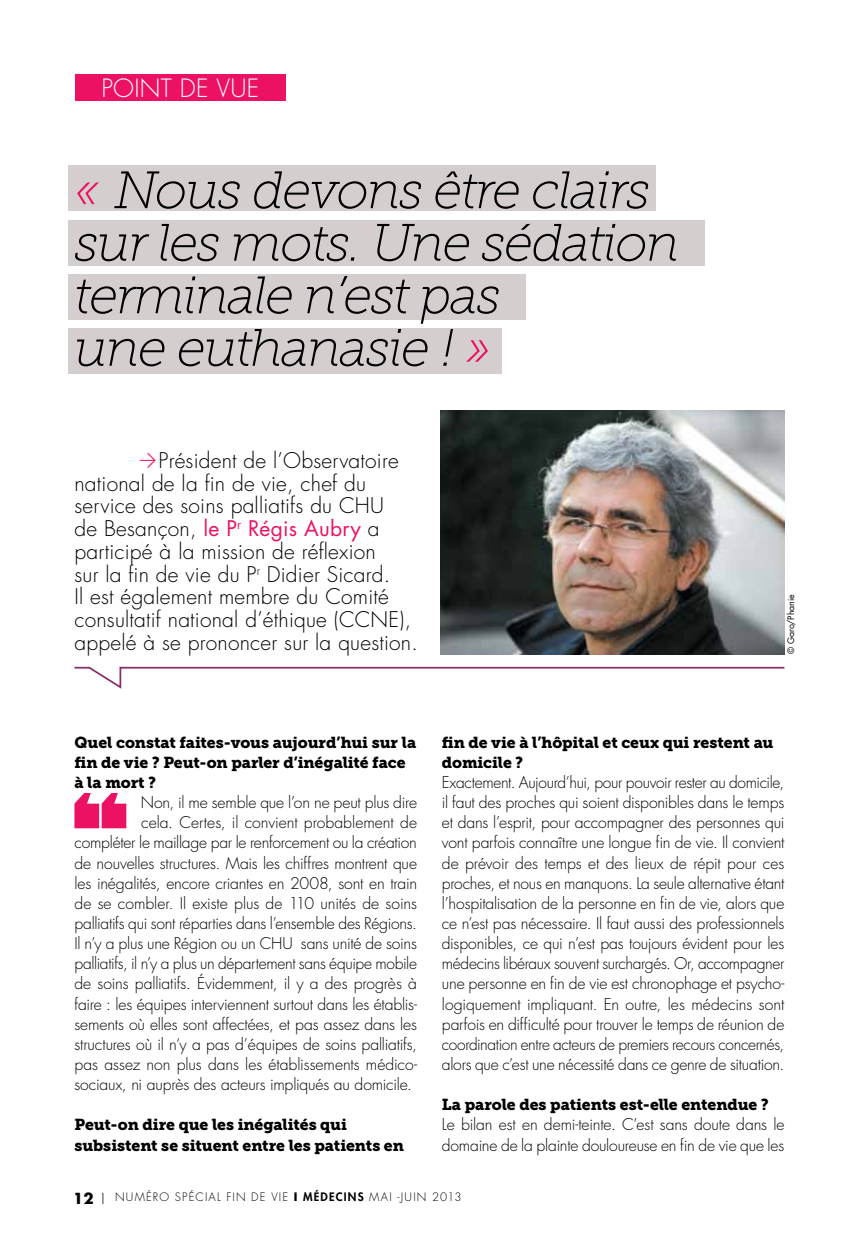
<style>
.page{position:relative;width:844px;height:1241px;background:#fff}
.page>*{position:absolute;margin:0;border:0;box-sizing:border-box;transform-origin:0 0}
.t1{font:italic 52.5px/52.5px "Museo Slab 100";letter-spacing:-.03em;color:#000}
.t2{font:300 24.5px "Futura Std";color:#fff}
.t3{font:300 21px/22.8px "Futura Std";letter-spacing:.01em;color:#000}
.t4{font:300 15.75px/20.1px "Futura Std";letter-spacing:-.01em;color:#000;text-align:justify}
.t5{font:15.75px/20.1px "Museo Slab 900";letter-spacing:-.005em;color:#000}
.t6{font:300 11.38px "Futura Std";letter-spacing:.105em;color:#000}
.t7{font:8.75px "Futura Std";letter-spacing:.005em;color:#000}
.s1{color:#ed1163}
.s2{font-family:"Flesh Plain";font-weight:400;color:#ed1163}
.s3{font-weight:400;color:#ed1163}
.s4{font-weight:700;font-size:14.88px}
.s5{font-size:14.88px}
.s6{font-weight:700}
.s7{font-weight:800}
</style>
<div class="page">
<div style="left:68px;top:165px;width:587px;height:46px;background:#d5cecf"></div>
<div style="left:68px;top:220px;width:636px;height:45px;background:#d5cecf"></div>
<div style="left:68px;top:274px;width:458px;height:46px;background:#d5cecf"></div>
<div style="left:68px;top:327px;width:433px;height:46px;background:#d5cecf"></div>
<svg style="left:74px;top:793px;width:52px;height:35px"></svg>
<img style="left:440px;top:410px;width:344px;height:244px">
<svg style="left:74px;top:666px;width:711px;height:23px"></svg>
<div style="left:75px;top:74px;width:210px;height:27px;background:#ed1163"></div>
<h2 class="t2" style="left:101px;top:73px;width:15px">poin</h2>
<h2 class="t2" style="left:161px;top:73px;width:84px">t de vue</h2>
<h1 class="t1" style="left:74px;top:164px;width:606px"><span class="s1">«</span> Nous devons être clairs sur les mots. Une sédation terminale n’est pas<br>une euthanasie ! <span class="s1">»</span></h1>
<p class="t3" style="left:74px;top:449px;width:345px;text-indent:63px"><span class="s2">a</span>Président de l’Observatoire national de la fin de vie, chef du service des soins palliatifs du CHU<br>de Besançon, <span class="s3">le P</span><sup>r</sup> <span class="s3">Régis Aubry</span> a participé à la mission de réflexion<br>sur la fin de vie du P<sup>r</sup> Didier Sicard.<br>Il est également membre du Comité consultatif national d’éthique (CCNE), appelé à se prononcer sur la question.</p>
<p class="t7" style="left:785px;top:654px;width:61px;rotate:-90deg">© Garo/Phanie</p>
<p class="t5" style="left:74px;top:732px;width:343px">Quel constat faites-vous aujourd’hui sur la fin de vie ? Peut-on parler d’inégalité face à la mort ?</p>
<p class="t4" style="left:141px;top:792px;width:278px">Non, il me semble que l’on ne peut plus dire</p>
<p class="t4" style="left:141px;top:812px;width:277px">cela. Certes, il convient probablement de</p>
<p class="t4" style="left:74px;top:833px;width:344px">compléter le maillage par le renforcement ou la création</p>
<p class="t4" style="left:74px;top:853px;width:344px">de nouvelles structures. Mais les chiffres montrent que</p>
<p class="t4" style="left:74px;top:873px;width:344px">les inégalités, encore criantes en 2008, sont en train</p>
<p class="t4" style="left:74px;top:893px;width:344px">de se combler. Il existe plus de 110 unités de soins</p>
<p class="t4" style="left:74px;top:913px;width:344px">palliatifs qui sont réparties dans l’ensemble des Régions.</p>
<p class="t4" style="left:74px;top:933px;width:344px">Il n’y a plus une Région ou un CHU sans unité de soins</p>
<p class="t4" style="left:74px;top:953px;width:344px">palliatifs, il n’y a plus un département sans équipe mobile</p>
<p class="t4" style="left:74px;top:973px;width:344px">de soins palliatifs. Évidemment, il y a des progrès à</p>
<p class="t4" style="left:74px;top:994px;width:344px">faire : les équipes interviennent surtout dans les établis-</p>
<p class="t4" style="left:74px;top:1014px;width:344px">sements où elles sont affectées, et pas assez dans les</p>
<p class="t4" style="left:74px;top:1034px;width:344px">structures où il n‘y a pas d’équipes de soins palliatifs,</p>
<p class="t4" style="left:74px;top:1054px;width:344px">pas assez non plus dans les établissements médico-</p>
<p class="t4" style="left:74px;top:1074px;width:339px">sociaux, ni auprès des acteurs impliqués au domicile.</p>
<p class="t5" style="left:74px;top:1114px;width:331px">Peut-on dire que les inégalités qui subsistent se situent entre les patients en</p>
<p class="t5" style="left:442px;top:732px;width:333px">fin de vie à l’hôpital et ceux qui restent au domicile ?</p>
<p class="t4" style="left:441px;top:772px;width:344px">Exactement. Aujourd’hui, pour pouvoir rester au domicile, il faut des proches qui soient disponibles dans le temps et dans l’esprit, pour accompagner des personnes qui vont parfois connaître une longue fin de vie. Il convient de prévoir des temps et des lieux de répit pour ces proches, et nous en manquons. La seule alternative étant l’hospitalisation de la personne en fin de vie, alors que ce n’est pas nécessaire. Il faut aussi des professionnels disponibles, ce qui n’est pas toujours évident pour les médecins libéraux souvent surchargés. Or, accompagner une personne en fin de vie est chronophage et psycho&shy;logiquement impliquant. En outre, les médecins sont parfois en difficulté pour trouver le temps de réunion de coordination entre acteurs de premiers recours concernés, alors que c’est une nécessité dans ce genre de situation.</p>
<p class="t5" style="left:441px;top:1094px;width:328px">La parole des patients est-elle entendue ?</p>
<p class="t4" style="left:441px;top:1114px;width:344px">Le bilan est en demi-teinte. C’est sans doute dans le domaine de la plainte douloureuse en fin de vie que les</p>
<p class="t6" style="left:73px;top:1189px;width:389px"><span class="s4">12</span> <span class="s5">I</span> Numéro spécial fin de vie <span class="s6">I</span> <span class="s7">MÉDECINS</span> mai -juin 2013</p>
</div>
